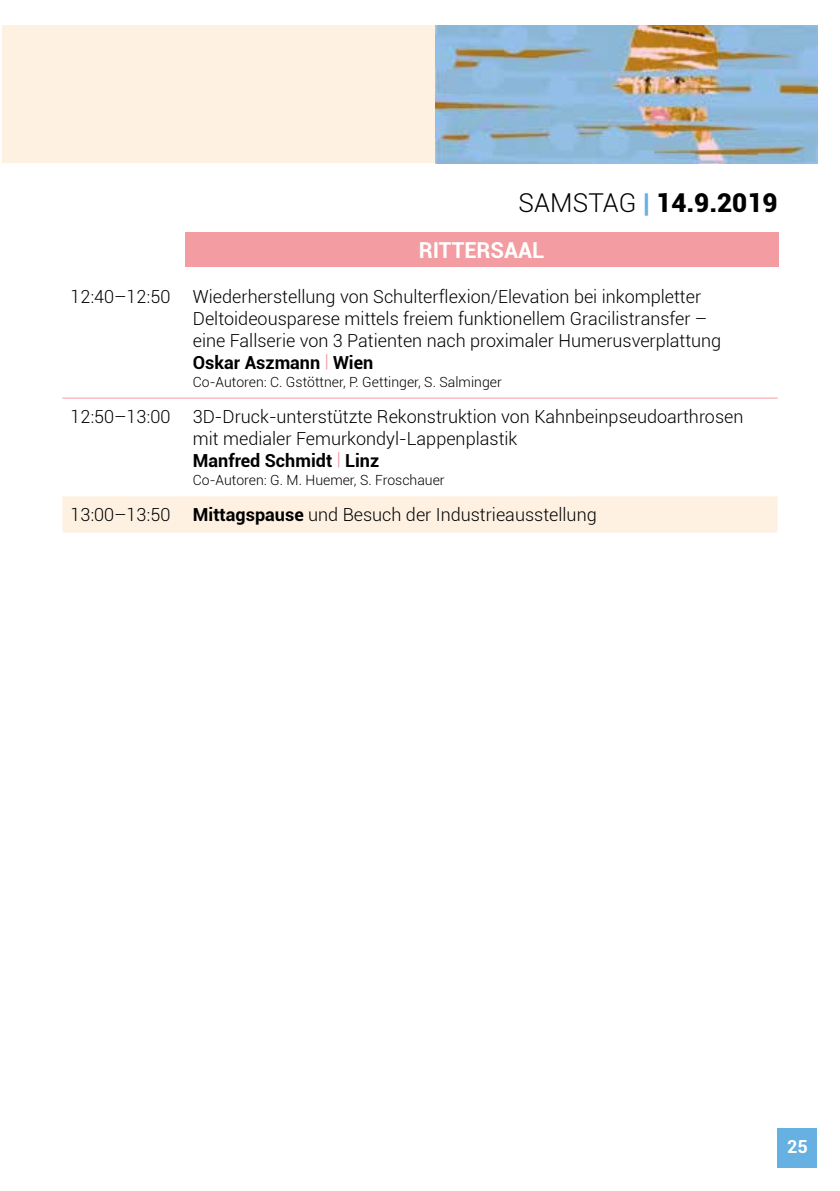
<style>
.page{position:relative;width:840px;height:1191px;background:#fff}
.page>*{position:absolute;margin:0;border:0;box-sizing:border-box;transform-origin:0 0}
.t1{font:900 26px "Roboto";color:#000}
.t2{font:700 22px "Roboto";color:#fff}
.t3{font:300 18px/22px "Roboto";color:#000}
.t4{font:700 18px "Roboto";color:#fff}
.t5{font:300 14px "Roboto";color:#000}
.s1{font-weight:300}
.s2{color:#67b0e2}
.s3{font-weight:700}
.s4{color:#f39ca1}
</style>
<div class="page">
<div style="left:62px;top:496px;width:715px;height:36px;background:#fef1e2"></div>
<hr style="left:62px;top:398px;width:123px;height:1px;background:#f39ca1">
<hr style="left:185px;top:398px;width:592px;height:1px;background:#f39ca1">
<div style="left:0;top:25px;width:816px;height:138px;background:#fef1e2"></div>
<img style="left:435px;top:25px;width:381px;height:138px">
<div style="left:777px;top:1128px;width:39px;height:40px;background:#67b0e2"></div>
<div style="left:185px;top:232px;width:593px;height:34px;background:#f39ca1"></div>
<hr style="left:0;top:0;width:2px;height:1191px;background:#fff">
<h1 class="t1" style="left:518px;top:185px;width:260px"><span class="s1">SAMSTAG</span> <span class="s2">|</span> 14.9.2019</h1>
<p class="t2" style="left:418px;top:234px;width:127px">RITTERSAAL</p>
<p class="t3" style="left:193px;top:285px;width:529px;text-indent:-122px">12:40–12:50 Wiederherstellung von Schulterflexion/Elevation bei inkompletter Deltoideousparese mittels freiem funktionellem Gracilistransfer – eine Fallserie von 3 Patienten nach proximaler Humerusverplattung <span class="s3">Oskar Aszmann</span> <span class="s4">|</span> <span class="s3">Wien</span></p>
<p class="t5" style="left:193px;top:372px;width:310px">Co-Autoren: C. Gstöttner, P. Gettinger, S. Salminger</p>
<p class="t3" style="left:193px;top:405px;width:551px;text-indent:-122px">12:50–13:00 3D-Druck-unterstützte Rekonstruktion von Kahnbeinpseudoarthrosen mit medialer Femurkondyl-Lappenplastik<br><span class="s3">Manfred Schmidt</span> <span class="s4">|</span> <span class="s3">Linz</span></p>
<p class="t5" style="left:193px;top:470px;width:253px">Co-Autoren: G. M. Huemer, S. Froschauer</p>
<p class="t3" style="left:70px;top:503px;width:527px">13:00–13:50 <span class="s3">Mittagspause</span> und Besuch der Industrieausstellung</p>
<p class="t4" style="left:786px;top:1134px;width:22px">25</p>
</div>
